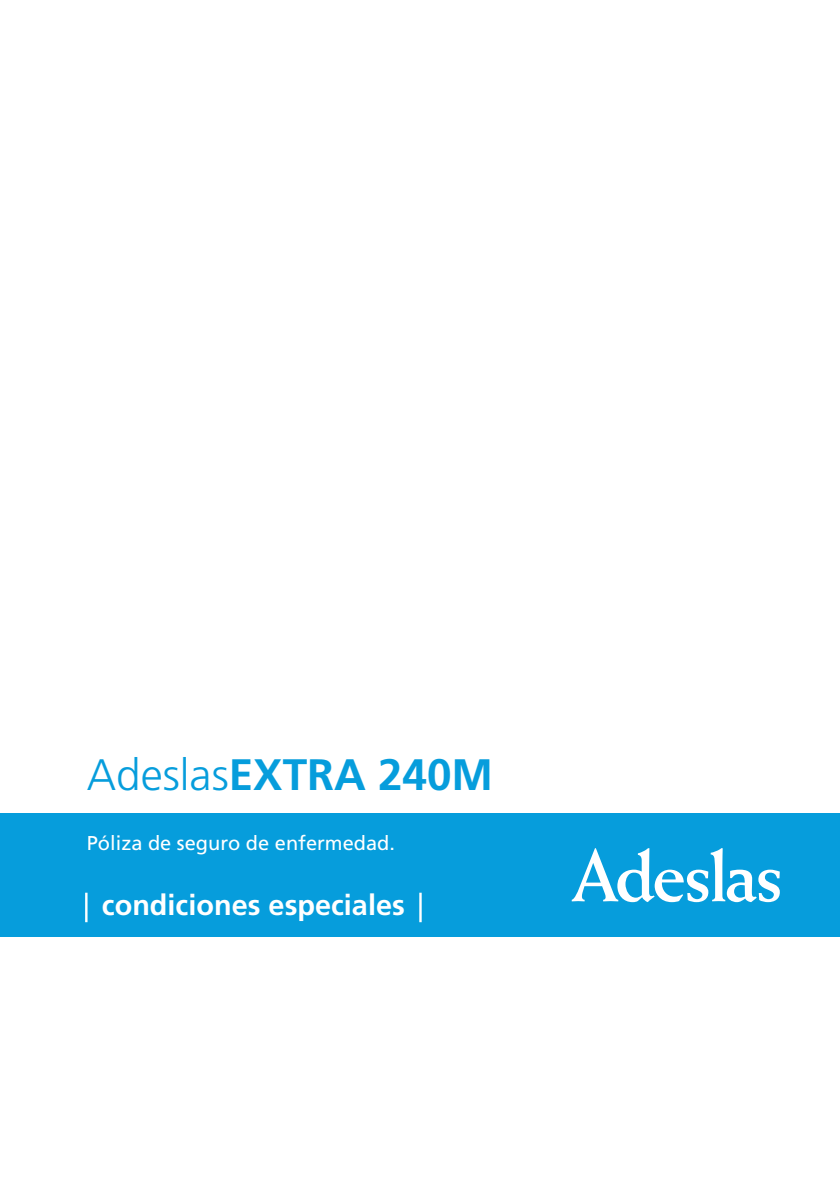
<style>
.page{position:relative;width:840px;height:1191px;background:#fff}
.page>*{position:absolute;margin:0;border:0;box-sizing:border-box;transform-origin:0 0}
.t1{font:700 44px "Frutiger";color:#069ddc}
.t2{font:700 28.8px "Frutiger";color:#fff}
.t3{font:20px "Frutiger";color:#fff}
.s1{font-weight:300}
</style>
<div class="page">
<div style="left:0;top:813px;width:839px;height:124px;background:#069ddc"></div>
<hr style="left:85px;top:892px;width:2px;height:30px;background:#fff">
<hr style="left:419px;top:892px;width:2px;height:30px;background:#fff">
<svg style="left:571px;top:848px;width:208px;height:54px"></svg>
<h1 class="t1" style="left:87px;top:748px;width:407px"><span class="s1">Adeslas</span>EXTRA 240M</h1>
<p class="t3" style="left:87px;top:831px;width:309px">Póliza de seguro de enfermedad.</p>
<h2 class="t2" style="left:102px;top:888px;width:304px">condiciones especiales</h2>
</div>
